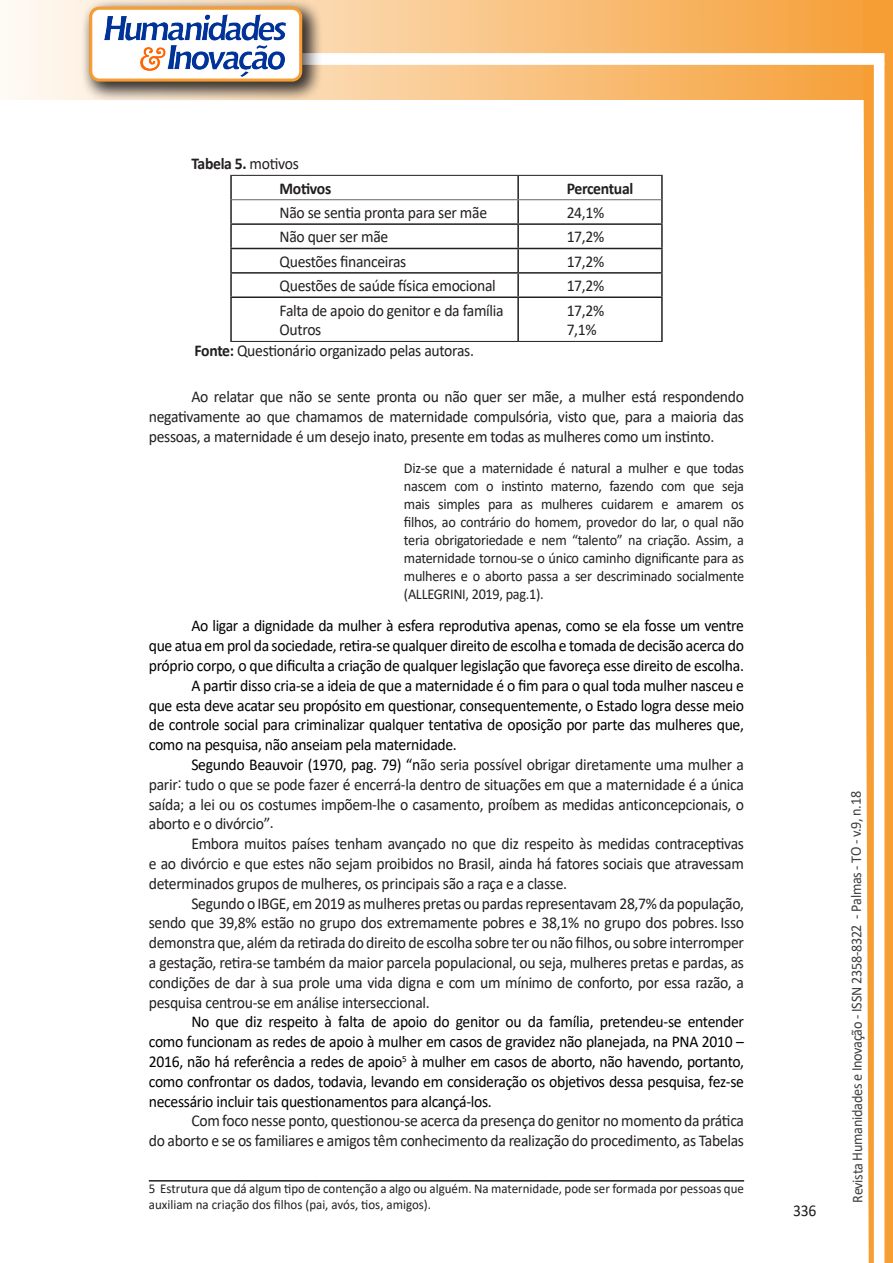
<style>
.page{position:relative;width:893px;height:1263px;background:#fff}
.page>*{position:absolute;margin:0;border:0;box-sizing:border-box;transform-origin:0 0}
.texto{font:16.5px/19.8px "Calibri";letter-spacing:-.02em;color:#231f20;text-align:justify;scale:.95 1}
.texto-2{font:16.5px/19.8px "Calibri";letter-spacing:-.02em;color:#000;text-align:justify;scale:.95 1}
.texto-3{font:700 16.5px "Calibri";letter-spacing:-.02em;color:#231f20;scale:.95 1}
.citacao{font:15px/18px "Calibri";letter-spacing:-.02em;color:#231f20;text-align:justify;scale:.95 1}
.t1{font:15px "Calibri";letter-spacing:-.025em;color:#3e3e3f;scale:.95 1}
.Rodapé{font:13.5px/16.2px "Calibri";color:#231f20;scale:.96 1}
.s1{font-weight:400}
.s2{font-weight:700}
.s3{color:#000}
</style>
<div class="page">
<svg style="left:5px;top:0;width:858px;height:100px;background:#f9c484"></svg>
<div style="left:302px;top:53px;width:582px;height:12px;background:#fff;border:2px solid #fff"></div>
<svg style="left:863px;top:0;width:30px;height:1263px"></svg>
<div style="left:81px;top:0;width:241px;height:102px;background:#231f20;opacity:.75"></div>
<div style="left:91px;top:8px;width:210px;height:72px;background:#fff;border-radius:9px"></div>
<img style="left:104px;top:14px;width:181px;height:62px">
<div style="left:89px;top:7px;width:213px;height:75px;border:3px solid #f69e34;border-radius:9px"></div>
<hr style="left:230px;top:176px;width:2px;height:24px;background:#231f20">
<hr style="left:517px;top:176px;width:2px;height:23px;background:#231f20">
<hr style="left:661px;top:176px;width:2px;height:24px;background:#231f20">
<hr style="left:230px;top:200px;width:2px;height:23px;background:#231f20">
<hr style="left:517px;top:200px;width:2px;height:23px;background:#231f20">
<hr style="left:661px;top:200px;width:2px;height:23px;background:#231f20">
<hr style="left:230px;top:223px;width:288px;height:2px;background:#231f20">
<hr style="left:230px;top:225px;width:2px;height:23px;background:#231f20">
<hr style="left:518px;top:223px;width:145px;height:2px;background:#231f20">
<hr style="left:517px;top:225px;width:2px;height:23px;background:#231f20">
<hr style="left:661px;top:225px;width:2px;height:23px;background:#231f20">
<hr style="left:230px;top:248px;width:288px;height:1px;background:#231f20">
<hr style="left:230px;top:249px;width:2px;height:23px;background:#231f20">
<hr style="left:518px;top:248px;width:145px;height:1px;background:#231f20">
<hr style="left:517px;top:249px;width:2px;height:23px;background:#231f20">
<hr style="left:661px;top:249px;width:2px;height:23px;background:#231f20">
<hr style="left:230px;top:272px;width:288px;height:2px;background:#231f20">
<hr style="left:230px;top:274px;width:2px;height:22px;background:#231f20">
<hr style="left:518px;top:272px;width:145px;height:2px;background:#231f20">
<hr style="left:517px;top:274px;width:2px;height:22px;background:#231f20">
<hr style="left:661px;top:274px;width:2px;height:22px;background:#231f20">
<hr style="left:230px;top:296px;width:288px;height:2px;background:#231f20">
<hr style="left:230px;top:298px;width:2px;height:43px;background:#231f20">
<hr style="left:518px;top:296px;width:145px;height:2px;background:#231f20">
<hr style="left:517px;top:298px;width:2px;height:43px;background:#231f20">
<hr style="left:661px;top:298px;width:2px;height:43px;background:#231f20">
<hr style="left:230px;top:175px;width:288px;height:1px;background:#231f20">
<hr style="left:518px;top:175px;width:145px;height:1px;background:#231f20">
<hr style="left:232px;top:199px;width:286px;height:1px;background:#666">
<hr style="left:518px;top:199px;width:143px;height:1px;background:#666">
<hr style="left:230px;top:341px;width:288px;height:1px;background:#231f20">
<hr style="left:518px;top:341px;width:145px;height:1px;background:#231f20">
<hr style="left:149px;top:1180px;width:595px;height:1px;background:#231f20">
<p class="texto-3" style="left:191px;top:152px;width:115px">Tabela 5. <span class="s1">motivos</span></p>
<p class="texto-3" style="left:280px;top:177px;width:56px">Motivos</p>
<p class="texto-3" style="left:567px;top:177px;width:72px">Percentual</p>
<p class="texto" style="left:280px;top:202px;width:220px">Não se sentia pronta para ser mãe</p>
<p class="texto" style="left:567px;top:202px;width:41px">24,1%</p>
<p class="texto" style="left:280px;top:227px;width:116px">Não quer ser mãe</p>
<p class="texto" style="left:567px;top:227px;width:41px">17,2%</p>
<p class="texto" style="left:280px;top:251px;width:135px">Questões financeiras</p>
<p class="texto" style="left:567px;top:251px;width:41px">17,2%</p>
<p class="texto" style="left:280px;top:275px;width:229px">Questões de saúde física emocional</p>
<p class="texto" style="left:567px;top:275px;width:41px">17,2%</p>
<p class="texto" style="left:280px;top:300px;width:237px">Falta de apoio do genitor e da família</p>
<p class="texto" style="left:280px;top:320px;width:46px">Outros</p>
<p class="texto" style="left:567px;top:300px;width:41px">17,2%</p>
<p class="texto" style="left:567px;top:320px;width:33px">7,1%</p>
<p class="texto" style="left:195px;top:340px;width:296px"><span class="s2">Fonte:</span> Questionário organizado pelas autoras.</p>
<p class="texto" style="left:149px;top:387px;width:628px;text-indent:43px">Ao relatar que não se sente pronta ou não quer ser mãe, a mulher está respondendo negativamente ao que chamamos de maternidade compulsória, visto que, para a maioria das pessoas, a maternidade é um desejo inato, presente em todas as mulheres como um instinto.</p>
<p class="citacao" style="left:404px;top:458px;width:360px">Diz-se que a maternidade é natural a mulher e que todas nascem com o instinto materno, fazendo com que seja mais simples para as mulheres cuidarem e amarem os filhos, ao contrário do homem, provedor do lar, o qual não teria obrigatoriedade e nem “talento” na criação. Assim, a maternidade tornou-se o único caminho dignificante para as mulheres e o aborto passa a ser descriminado socialmente (ALLEGRINI, 2019, pag.1).</p>
<p class="texto-2" style="left:149px;top:615px;width:628px;text-indent:43px">Ao ligar a dignidade da mulher à esfera reprodutiva apenas, como se ela fosse um ventre que atua em prol da sociedade, retira-se qualquer direito de escolha e tomada de decisão acerca do próprio corpo, o que dificulta a criação de qualquer legislação que favoreça esse direito de escolha.</p>
<p class="texto-2" style="left:149px;top:675px;width:628px;text-indent:43px">A partir disso cria-se a ideia de que a maternidade é o fim para o qual toda mulher nasceu e que esta deve acatar seu propósito em questionar, consequentemente, o Estado logra desse meio de controle social para criminalizar qualquer tentativa de oposição por parte das mulheres que, como na pesquisa, não anseiam pela maternidade.</p>
<p class="texto" style="left:149px;top:754px;width:628px;text-indent:43px"><span class="s3">Segundo Beauvoir (1970, pag. 79) “n</span>ão seria possível obrigar diretamente uma mulher a parir: tudo o que se pode fazer é encerrá-la dentro de situações em que a maternidade é a única saída; a lei ou os costumes impõem-lhe o casamento, proíbem as medidas anticoncepcionais, o aborto e o divórcio”.</p>
<p class="texto" style="left:149px;top:833px;width:628px;text-indent:43px">Embora muitos países tenham avançado no que diz respeito às medidas contraceptivas e ao divórcio e que estes não sejam proibidos no Brasil, ainda há fatores sociais que atravessam determinados grupos de mulheres, os principais são a raça e a classe.</p>
<p class="texto" style="left:149px;top:893px;width:628px;text-indent:43px">Segundo o IBGE, em 2019 as mulheres pretas ou pardas representavam 28,7% da população, sendo que 39,8% estão no grupo dos extremamente pobres e 38,1% no grupo dos pobres. Isso demonstra que, além da retirada do direito de escolha sobre ter ou não filhos, ou sobre interromper a gestação, retira-se também da maior parcela populacional, ou seja, mulheres pretas e pardas, as condições de dar à sua prole uma vida digna e com um mínimo de conforto, por essa razão, a pesquisa centrou-se em análise interseccional.</p>
<p class="texto-2" style="left:149px;top:1011px;width:628px;text-indent:43px">No que diz respeito à falta de apoio do genitor ou da família, pretendeu-se entender como funcionam as redes de apoio à mulher em casos de gravidez não planejada, na PNA 2010 – 2016, não há referência a redes de apoio<sup>5</sup> à mulher em casos de aborto, não havendo, portanto, como confrontar os dados, todavia, levando em consideração os objetivos dessa pesquisa, fez-se necessário incluir tais questionamentos para alcançá-los.</p>
<p class="texto" style="left:149px;top:1110px;width:628px;text-align:right">Com foco nesse ponto, questionou-se acerca da presença do genitor no momento da prática<br>do aborto e se os familiares e amigos têm conhecimento da realização do procedimento, as Tabelas</p>
<p class="Rodapé" style="left:149px;top:1180px;width:621px">5 Estrutura que dá algum tipo de contenção a algo ou alguém. Na maternidade, pode ser formada por pessoas que auxiliam na criação dos filhos (pai, avós, tios, amigos).</p>
<p class="texto" style="left:793px;top:1200px;width:26px">336</p>
<p class="t1" style="left:846px;top:1203px;width:435px;rotate:-90deg">Revista Humanidades e Inovação - ISSN 2358-8322 - Palmas - TO - v.9, n.18</p>
</div>
